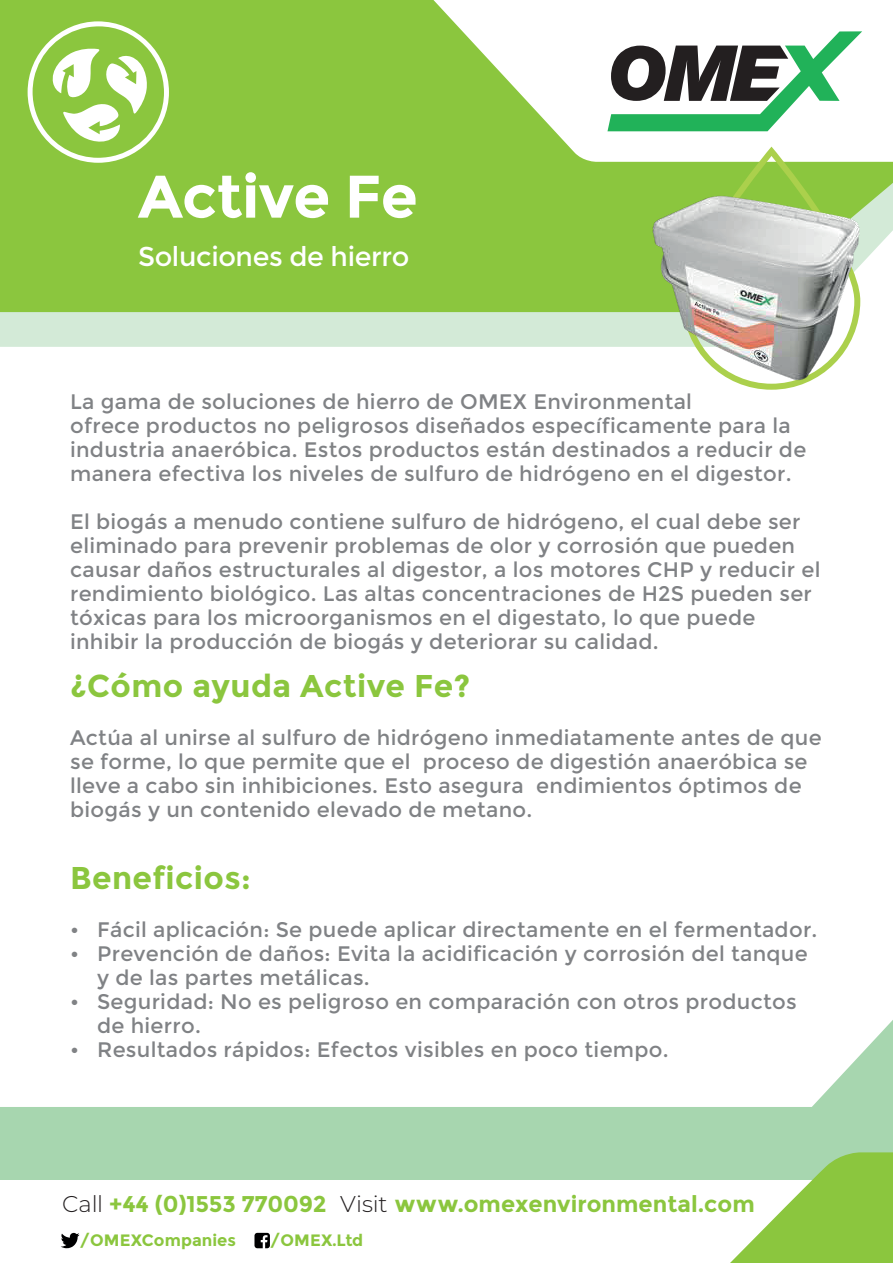
<style>
.page{position:relative;width:893px;height:1263px;background:#fff}
.page>*{position:absolute;margin:0;border:0;box-sizing:border-box;transform-origin:0 0}
.t1{font:700 60px "Montserrat";letter-spacing:-.01em;color:#fff}
.t2{font:700 31.5px "Montserrat";letter-spacing:.015em;color:#8bc63e}
.t3{font:27px "Montserrat";letter-spacing:-.015em;color:#fff}
.t4{font:700 22.8px "Montserrat";color:#8bc63e}
.t5{font:21px/24px "Montserrat";letter-spacing:.015em;color:#808285}
.t6{font:700 16.5px "Montserrat";letter-spacing:.005em;color:#8bc63e}
.s1{font-weight:300;color:#231f20}
</style>
<div class="page">
<div style="left:0;top:848px;width:893px;height:415px;background:#a7d6af"></div>
<div style="left:0;top:848px;width:893px;height:259px;background:#fff"></div>
<div style="left:0;top:312px;width:638px;height:35px;background:#d3ead7"></div>
<div style="left:0;top:0;width:893px;height:312px;background:#8bc63e"></div>
<svg style="left:303px;top:0;width:590px;height:162px"></svg>
<svg style="left:607px;top:31px;width:255px;height:100px"></svg>
<div style="left:0;top:1180px;width:893px;height:83px;background:#fff"></div>
<svg style="left:61px;top:1233px;width:19px;height:15px"></svg>
<svg style="left:254px;top:1233px;width:16px;height:15px"></svg>
<svg style="left:730px;top:1152px;width:163px;height:111px"></svg>
<img style="left:638px;top:181px;width:235px;height:209px">
<svg style="left:28px;top:21px;width:141px;height:142px"></svg>
<h1 class="t1" style="left:138px;top:161px;width:281px">Active Fe</h1>
<p class="t3" style="left:138px;top:241px;width:273px">Soluciones de hierro</p>
<p class="t5" style="left:70px;top:390px;width:738px">La gama de soluciones de hierro de OMEX Environmental<br>ofrece productos no peligrosos diseñados específicamente para la industria anaeróbica. Estos productos están destinados a reducir de manera efectiva los niveles de sulfuro de hidrógeno en el digestor.</p>
<p class="t5" style="left:70px;top:510px;width:752px">El biogás a menudo contiene sulfuro de hidrógeno, el cual debe ser eliminado para prevenir problemas de olor y corrosión que pueden causar daños estructurales al digestor, a los motores CHP y reducir el rendimiento biológico. Las altas concentraciones de H2S pueden ser tóxicas para los microorganismos en el digestato, lo que puede inhibir la producción de biogás y deteriorar su calidad.</p>
<h2 class="t2" style="left:70px;top:667px;width:402px">¿Cómo ayuda Active Fe?</h2>
<p class="t5" style="left:70px;top:726px;width:753px">Actúa al unirse al sulfuro de hidrógeno inmediatamente antes de que se forme, lo que permite que el proceso de digestión anaeróbica se lleve a cabo sin inhibiciones. Esto asegura endimientos óptimos de biogás y un contenido elevado de metano.</p>
<h2 class="t2" style="left:70px;top:859px;width:182px">Beneficios:</h2>
<p class="t5" style="left:70px;top:918px;width:749px">• Fácil aplicación: Se puede aplicar directamente en el fermentador.</p>
<p class="t5" style="left:97px;top:942px;width:712px;text-indent:-27px">• Prevención de daños: Evita la acidificación y corrosión del tanque y de las partes metálicas.</p>
<p class="t5" style="left:97px;top:990px;width:701px;text-indent:-27px">• Seguridad: No es peligroso en comparación con otros productos de hierro.</p>
<p class="t5" style="left:70px;top:1038px;width:600px">• Resultados rápidos: Efectos visibles en poco tiempo.</p>
<p class="t4" style="left:62px;top:1190px;width:694px"><span class="s1">Call</span> +44 (0)1553 770092 <span class="s1">Visit</span> www.omexenvironmental.com</p>
<p class="t6" style="left:80px;top:1230px;width:158px">/OMEXCompanies</p>
<p class="t6" style="left:270px;top:1230px;width:95px">/OMEX.Ltd</p>
</div>
